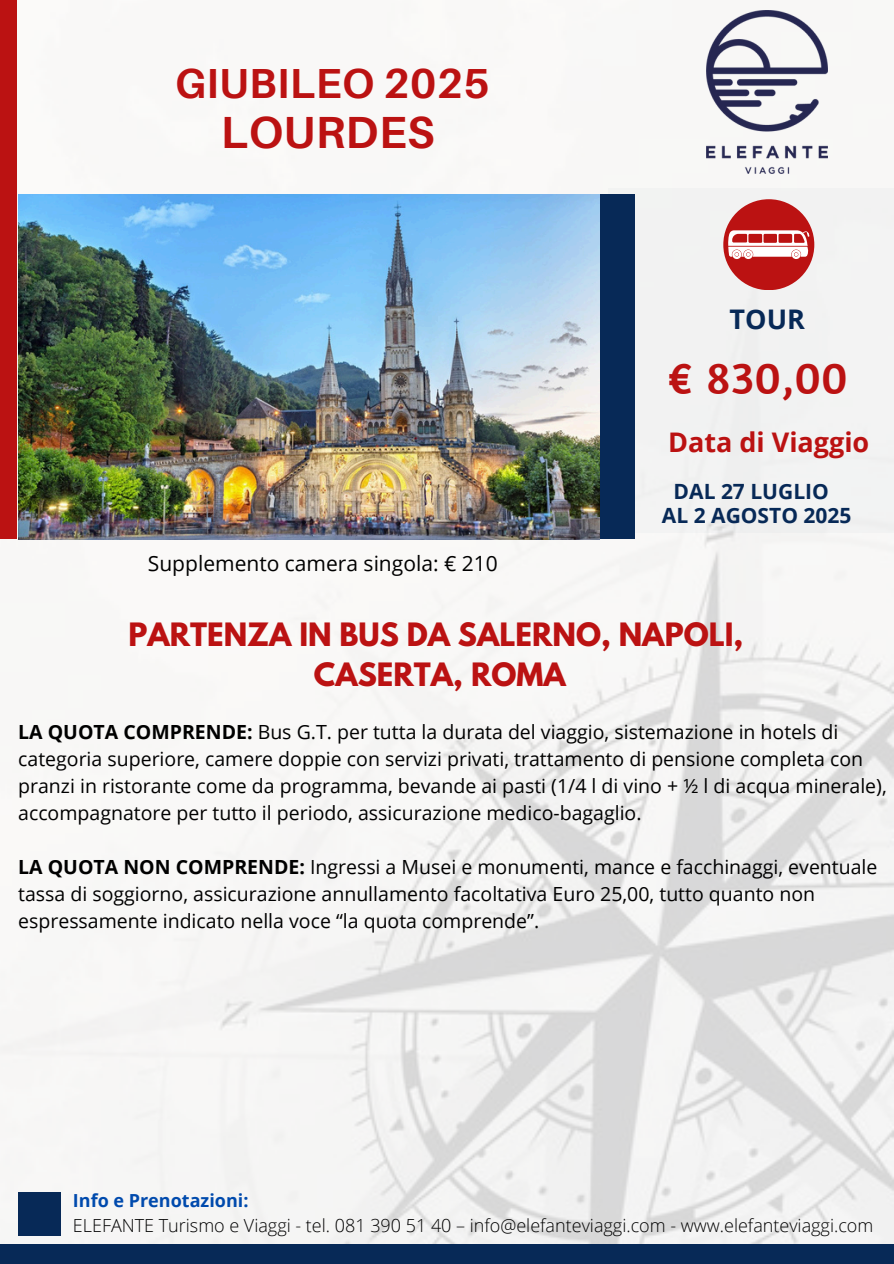
<style>
.page{position:relative;width:894px;height:1264px;background:#fff}
.page>*{position:absolute;margin:0;border:0;box-sizing:border-box;transform-origin:0 0}
.t1{font:47.25px "Amaranth";color:#bb1212}
.t2{font:700 45px "Aileron";letter-spacing:.01em;color:#bb1212}
.t3{font:700 42px "Aileron";letter-spacing:.01em;color:#bb1212}
.t4{font:700 28.5px/39.3px "League Spartan";color:#bb1212;text-align:center}
.t5{font:700 27px "Open Sans";color:#bb1212}
.t6{font:700 27px "Open Sans";color:#072957}
.t7{font:21px "Open Sans";color:#000}
.t8{font:700 21px/24.8px "Open Sans";color:#072957;text-align:center}
.t9{font:19.5px/27px "Open Sans";color:#000}
.t10{font:300 18px "Open Sans";color:#000}
.t11{font:700 18px "Open Sans";color:#004aad}
.s1{font-weight:700}
</style>
<div class="page">
<img style="left:0;top:58px;width:893px;height:1185px">
<div style="left:607px;top:188px;width:286px;height:344px;background:#f2f2f2"></div>
<div style="left:577px;top:194px;width:57px;height:344px;background:#072957"></div>
<div style="left:723px;top:199px;width:91px;height:91px;background:#bb1212;border-radius:50%"></div>
<div style="left:0;top:0;width:17px;height:538px;background:#bb1212"></div>
<div style="left:18px;top:1191px;width:43px;height:44px;background:#072957"></div>
<div style="left:0;top:1243px;width:893px;height:20px;background:#072957"></div>
<svg style="left:728px;top:230px;width:81px;height:29px"></svg>
<img style="left:706px;top:10px;width:121px;height:164px">
<img style="left:18px;top:194px;width:581px;height:345px">
<p class="t3" style="left:175px;top:57px;width:316px">GIUBILEO 2025</p>
<p class="t2" style="left:221px;top:105px;width:215px">LOURDES</p>
<p class="t7" style="left:148px;top:549px;width:351px">Supplemento camera singola: € 210</p>
<h4 class="t6" style="left:729px;top:300px;width:77px">TOUR</h4>
<h5 class="t1" style="left:667px;top:348px;width:181px">€ 830,00</h5>
<p class="t5" style="left:668px;top:423px;width:203px">Data di Viaggio</p>
<h3 class="t8" style="left:661px;top:478px;width:191px">DAL 27 LUGLIO<br>AL 2 AGOSTO 2025</h3>
<h6 class="t4" style="left:128px;top:619px;width:616px">PARTENZA IN BUS DA SALERNO, NAPOLI,<br>CASERTA, ROMA</h6>
<h3 class="t9" style="left:18px;top:717px;width:869px"><span class="s1">LA QUOTA COMPRENDE:</span> Bus G.T. per tutta la durata del viaggio, sistemazione in hotels di categoria superiore, camere doppie con servizi privati, trattamento di pensione completa con pranzi in ristorante come da programma, bevande ai pasti (1/4 l di vino + ½ l di acqua minerale), accompagnatore per tutto il periodo, assicurazione medico-bagaglio.</h3>
<h1 class="t9" style="left:18px;top:852px;width:860px"><span class="s1">LA QUOTA NON COMPRENDE:</span> Ingressi a Musei e monumenti, mance e facchinaggi, eventuale tassa di soggiorno, assicurazione annullamento facoltativa Euro 25,00, tutto quanto non espressamente indicato nella voce “la quota comprende”.</h1>
<h6 class="t11" style="left:73px;top:1187px;width:177px">Info e Prenotazioni:</h6>
<h6 class="t10" style="left:73px;top:1212px;width:801px">ELEFANTE Turismo e Viaggi - tel. 081 390 51 40 – info@elefanteviaggi.com - www.elefanteviaggi.com</h6>
</div>
